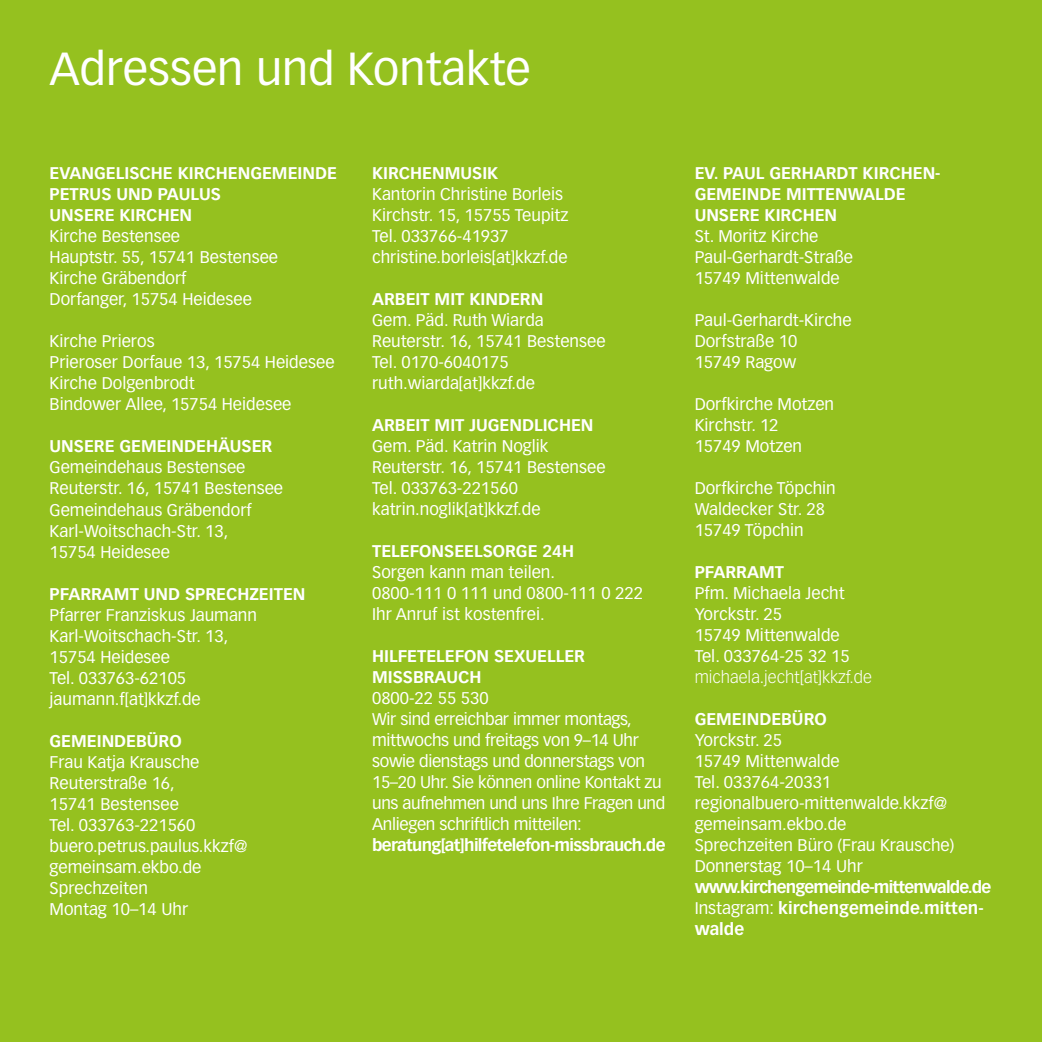
<style>
.page{position:relative;width:1042px;height:1042px;background:#95c11f}
.page>*{position:absolute;margin:0;border:0;box-sizing:border-box;transform-origin:0 0}
.t1{font:45.5px "Vectora LT Std";color:#fff}
.t2{font:16.62px/21px "Vectora LT Std";color:#fff}
.t3{font:700 16.62px/21px "Vectora LT Std";color:#fff}
.t4{font:16.62px/21px "Vectora LT Std";letter-spacing:-.02em;color:#fff}
.t5{font:700 16.62px/21px "Vectora LT Std";letter-spacing:-.05em;color:#fff}
.t6{font:700 16.62px "Vectora LT Std";letter-spacing:-.04em;color:#fff}
.t7{font:300 16.62px "Vectora LT Std";color:#fff}
.s1{font-weight:400}
</style>
<div class="page">
<h1 class="t1" style="left:50px;top:42px;width:483px">Adressen und Kontakte</h1>
<p class="t3" style="left:50px;top:163px;width:289px">EVANGELISCHE KIRCHENGEMEINDE<br>PETRUS UND PAULUS<br>UNSERE KIRCHEN</p>
<p class="t2" style="left:50px;top:226px;width:230px">Kirche Bestensee<br>Hauptstr. 55, 15741 Bestensee<br>Kirche Gräbendorf<br>Dorfanger, 15754 Heidesee</p>
<p class="t2" style="left:50px;top:331px;width:286px">Kirche Prieros<br>Prieroser Dorfaue 13, 15754 Heidesee<br>Kirche Dolgenbrodt<br>Bindower Allee, 15754 Heidesee</p>
<p class="t3" style="left:50px;top:436px;width:224px">UNSERE GEMEINDEHÄUSER</p>
<p class="t2" style="left:50px;top:457px;width:235px">Gemeindehaus Bestensee<br>Reuterstr. 16, 15741 Bestensee<br>Gemeindehaus Gräbendorf<br>Karl-Woitschach-Str. 13,<br>15754 Heidesee</p>
<p class="t3" style="left:50px;top:583px;width:257px">PFARRAMT UND SPRECHZEITEN</p>
<p class="t2" style="left:50px;top:604px;width:209px">Pfarrer Franziskus Jaumann<br>Karl-Woitschach-Str. 13,<br>15754 Heidesee<br>Tel. 033763-62105 jaumann.f[at]kkzf.de</p>
<p class="t3" style="left:50px;top:730px;width:134px">GEMEINDEBÜRO</p>
<p class="t2" style="left:50px;top:751px;width:199px">Frau Katja Krausche<br>Reuterstraße 16,<br>15741 Bestensee<br>Tel. 033763-221560 buero.petrus.paulus.kkzf@ gemeinsam.ekbo.de<br>Sprechzeiten<br>Montag 10–14 Uhr</p>
<p class="t3" style="left:372px;top:163px;width:128px">KIRCHENMUSIK</p>
<p class="t2" style="left:372px;top:184px;width:198px">Kantorin Christine Borleis<br>Kirchstr. 15, 15755 Teupitz<br>Tel. 033766-41937 christine.borleis[at]kkzf.de</p>
<p class="t3" style="left:372px;top:289px;width:173px">ARBEIT MIT KINDERN</p>
<p class="t2" style="left:372px;top:310px;width:235px">Gem. Päd. Ruth Wiarda<br>Reuterstr. 16, 15741 Bestensee<br>Tel. 0170-6040175 ruth.wiarda[at]kkzf.de</p>
<p class="t3" style="left:372px;top:415px;width:223px">ARBEIT MIT JUGENDLICHEN</p>
<p class="t2" style="left:372px;top:436px;width:235px">Gem. Päd. Katrin Noglik<br>Reuterstr. 16, 15741 Bestensee<br>Tel. 033763-221560 katrin.noglik[at]kkzf.de</p>
<p class="t3" style="left:372px;top:541px;width:203px">TELEFONSEELSORGE 24H</p>
<p class="t2" style="left:372px;top:562px;width:272px">Sorgen kann man teilen.<br>0800-111 0 111 und 0800-111 0 222<br>Ihr Anruf ist kostenfrei.</p>
<p class="t3" style="left:372px;top:646px;width:214px">HILFETELEFON SEXUELLER<br>MISSBRAUCH</p>
<p class="t4" style="left:372px;top:688px;width:295px">0800-22 55 530<br>Wir sind erreichbar immer montags, mittwochs und freitags von 9–14 Uhr sowie dienstags und donnerstags von 15–20 Uhr. Sie können online Kontakt zu uns aufnehmen und uns Ihre Fragen und Anliegen schriftlich mitteilen:</p>
<p class="t6" style="left:372px;top:835px;width:295px">beratung[at]hilfetelefon-missbrauch.de</p>
<p class="t3" style="left:694px;top:163px;width:247px">EV. PAUL GERHARDT KIRCHEN-<br>GEMEINDE MITTENWALDE<br>UNSERE KIRCHEN</p>
<p class="t2" style="left:694px;top:226px;width:160px">St. Moritz Kirche<br>Paul-Gerhardt-Straße<br>15749 Mittenwalde</p>
<p class="t2" style="left:694px;top:310px;width:159px">Paul-Gerhardt-Kirche<br>Dorfstraße 10<br>15749 Ragow</p>
<p class="t2" style="left:694px;top:394px;width:141px">Dorfkirche Motzen<br>Kirchstr. 12<br>15749 Motzen</p>
<p class="t2" style="left:694px;top:478px;width:143px">Dorfkirche Töpchin<br>Waldecker Str. 28<br>15749 Töpchin</p>
<p class="t3" style="left:694px;top:562px;width:91px">PFARRAMT</p>
<p class="t2" style="left:694px;top:583px;width:157px">Pfm. Michaela Jecht<br>Yorckstr. 25<br>15749 Mittenwalde<br>Tel. 033764-25 32 15</p>
<p class="t7" style="left:694px;top:668px;width:179px">michaela.jecht[at]kkzf.de</p>
<p class="t3" style="left:694px;top:709px;width:134px">GEMEINDEBÜRO</p>
<p class="t2" style="left:694px;top:730px;width:261px">Yorckstr. 25<br>15749 Mittenwalde<br>Tel. 033764-20331 regionalbuero-mittenwalde.kkzf@ gemeinsam.ekbo.de<br>Sprechzeiten Büro (Frau Krausche)<br>Donnerstag 10–14 Uhr</p>
<p class="t5" style="left:694px;top:877px;width:298px">www.kirchengemeinde-mittenwalde.de<br><span class="s1">Instagram:</span> kirchengemeinde.mitten&shy;walde</p>
</div>
